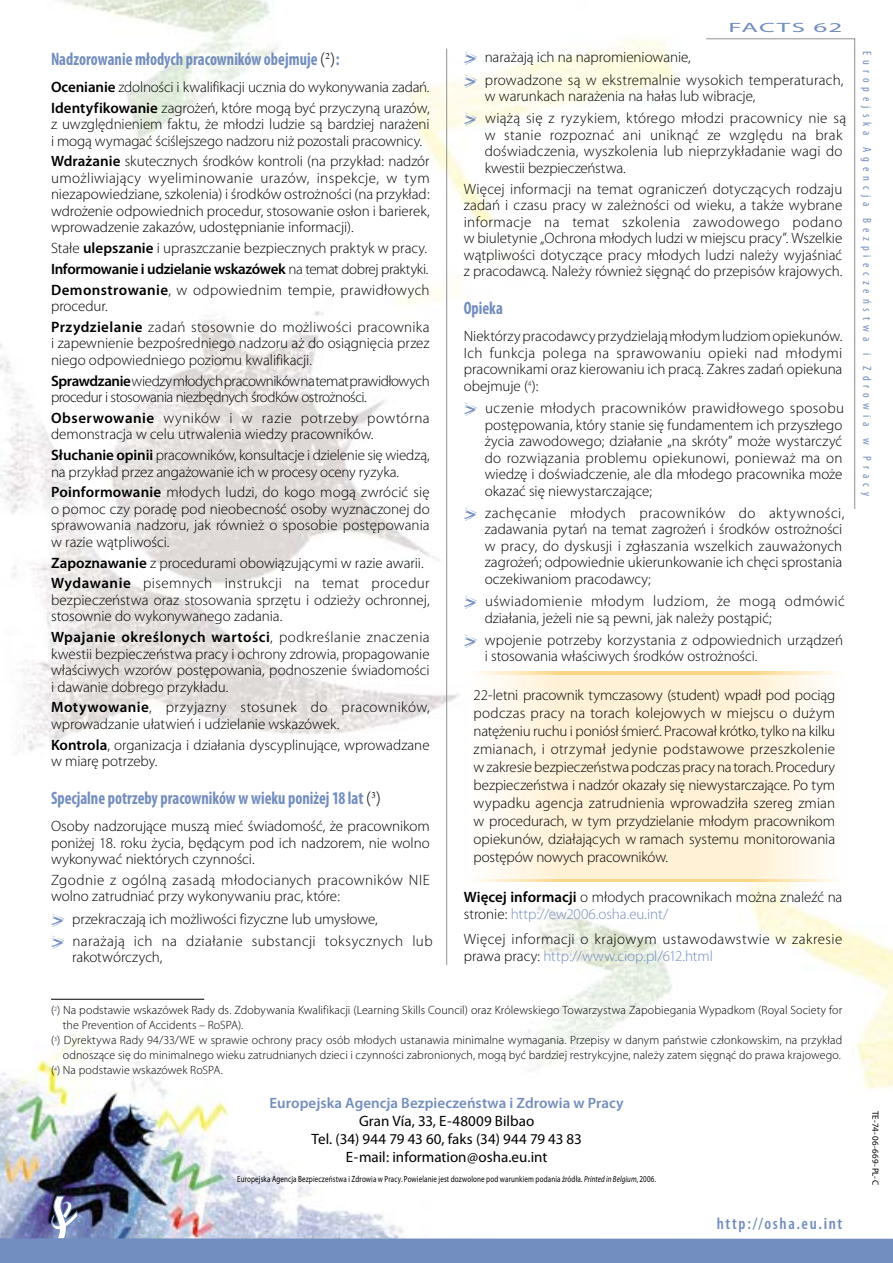
<style>
.page{position:relative;width:893px;height:1263px;background:#fff}
.page>*{position:absolute;margin:0;border:0;box-sizing:border-box;transform-origin:0 0}
.t1{font:700 condensed 18px "Myriad Pro";color:#728dbf;scale:.9 1}
.t2{font:600 condensed 16.5px "Myriad Pro";letter-spacing:.1em;color:#728dbf}
.t3{font:300 15px/16.5px "Myriad Pro";color:#000}
.t4{font:300 15px/16.5px "Myriad Pro";letter-spacing:.025em;color:#000}
.t5{font:300 15px/16.5px "Myriad Pro";letter-spacing:-.035em;color:#000}
.t6{font:15px/18px "Myriad Pro";color:#000;text-align:center}
.t7{font:300 15px/16.5px "Myriad Pro";letter-spacing:.02em;color:#000}
.t8{font:600 15px "Myriad Pro";color:#728dbf}
.t9{font:13.5px "Myriad Pro";letter-spacing:.035em;color:#728dbf;scale:2 1}
.t10{font:300 12px "Myriad Pro";letter-spacing:.01em;color:#000}
.t11{font:condensed 12px "Myriad Pro";letter-spacing:.41em;color:#728dbf}
.t12{font:9px "Myriad Pro";letter-spacing:.02em;color:#000;scale:.78 1}
.t13{font:9px "Myriad Pro";letter-spacing:.02em;color:#000}
.s1{font-weight:300;font-stretch:normal;color:#000}
.s2{font-weight:600}
.s3{color:#728dbf}
.s4{font-style:italic}
</style>
<div class="page">
<img style="left:0;top:0;width:892px;height:1196px">
<svg style="left:0;top:1196px;width:892px;height:67px"></svg>
<svg style="left:705px;top:38px;width:150px;height:472px"></svg>
<hr style="left:446px;top:49px;width:1px;height:916px;background:#909090">
<hr style="left:51px;top:999px;width:153px;height:1px;background:#000">
<svg style="left:465px;top:674px;width:378px;height:205px"></svg>
<svg style="left:465px;top:672px;width:378px;height:2px"></svg>
<svg style="left:465px;top:879px;width:378px;height:3px"></svg>
<p class="t1" style="left:51px;top:52px;width:322px">Nadzorowanie młodych pracowników obejmuje <span class="s1">(</span><sup>2</sup><span class="s1">)</span>:</p>
<p class="t3" style="left:51px;top:78px;width:380px;line-height:20.7px"><span class="s2">Ocenianie</span> zdolności i kwalifikacji ucznia do wykonywania zadań.<br><span class="s2">Identyfikowanie</span> zagrożeń, które mogą być przyczyną urazów,</p>
<p class="t3" style="left:51px;top:117px;width:380px">z uwzględnieniem faktu, że młodzi ludzie są bardziej narażeni i mogą wymagać ściślejszego nadzoru niż pozostali pracownicy.</p>
<p class="t3" style="left:51px;top:154px;width:380px;text-align:justify"><span class="s2">Wdrażanie</span> skutecznych środków kontroli (na przykład: nadzór umożliwiający wyeliminowanie urazów, inspekcje, w tym niezapowiedziane, szkolenia) i środków ostrożności (na przykład: wdrożenie odpowiednich procedur, stosowanie osłon i barierek, wprowadzenie zakazów, udostępnianie informacji).</p>
<p class="t3" style="left:51px;top:239px;width:380px;line-height:20.7px">Stałe <span class="s2">ulepszanie</span> i upraszczanie bezpiecznych praktyk w pracy.<br><span class="s2">Informowanie i udzielanie wskazówek</span> na temat dobrej praktyki.<br><span class="s2">Demonstrowanie</span>, w odpowiednim tempie, prawidłowych</p>
<p class="t3" style="left:51px;top:297px;width:380px;line-height:20.7px">procedur.<br><span class="s2">Przydzielanie</span> zadań stosownie do możliwości pracownika</p>
<p class="t3" style="left:51px;top:336px;width:380px">i zapewnienie bezpośredniego nadzoru aż do osiągnięcia przez niego odpowiedniego poziomu kwalifikacji.</p>
<p class="t5" style="left:51px;top:374px;width:380px"><span class="s2">Sprawdzanie</span> wiedzy młodych pracowników na temat prawidłowych procedur i stosowania niezbędnych środków ostrożności.</p>
<p class="t3" style="left:51px;top:411px;width:380px"><span class="s2">Obserwowanie</span> wyników i w razie potrzeby powtórna demonstracja w celu utrwalenia wiedzy pracowników.</p>
<p class="t3" style="left:51px;top:448px;width:380px"><span class="s2">Słuchanie opinii</span> pracowników, konsultacje i dzielenie się wiedzą, na przykład przez angażowanie ich w procesy oceny ryzyka.</p>
<p class="t3" style="left:51px;top:485px;width:380px;text-align:justify"><span class="s2">Poinformowanie</span> młodych ludzi, do kogo mogą zwrócić się o pomoc czy poradę pod nieobecność osoby wyznaczonej do sprawowania nadzoru, jak również o sposobie postępowania w razie wątpliwości.</p>
<p class="t3" style="left:51px;top:554px;width:380px;line-height:20.7px"><span class="s2">Zapoznawanie</span> z procedurami obowiązującymi w razie awarii.<br><span class="s2">Wydawanie</span> pisemnych instrukcji na temat procedur</p>
<p class="t3" style="left:51px;top:593px;width:380px">bezpieczeństwa oraz stosowania sprzętu i odzieży ochronnej, stosownie do wykonywanego zadania.</p>
<p class="t3" style="left:51px;top:630px;width:380px;text-align:justify"><span class="s2">Wpajanie określonych wartości</span>, podkreślanie znaczenia kwestii bezpieczeństwa pracy i ochrony zdrowia, propagowanie właściwych wzorów postępowania, podnoszenie świadomości i dawanie dobrego przykładu.</p>
<p class="t3" style="left:51px;top:700px;width:380px"><span class="s2">Motywowanie</span>, przyjazny stosunek do pracowników, wprowadzanie ułatwień i udzielanie wskazówek.</p>
<p class="t3" style="left:51px;top:738px;width:380px"><span class="s2">Kontrola</span>, organizacja i działania dyscyplinujące, wprowadzane w miarę potrzeby.</p>
<p class="t1" style="left:51px;top:791px;width:368px">Specjalne potrzeby pracowników w wieku poniżej 18 lat <span class="s1">(</span><sup>3</sup><span class="s1">)</span></p>
<p class="t3" style="left:51px;top:819px;width:380px;text-align:justify">Osoby nadzorujące muszą mieć świadomość, że pracownikom poniżej 18. roku życia, będącym pod ich nadzorem, nie wolno wykonywać niektórych czynności.</p>
<p class="t4" style="left:51px;top:873px;width:380px">Zgodnie z ogólną zasadą młodocianych pracowników NIE wolno zatrudniać przy wykonywaniu prac, które:</p>
<p class="t4" style="left:51px;top:909px;width:383px;line-height:22.2px"><sub>&gt;</sub> przekraczają ich możliwości fizyczne lub umysłowe,<br><sub>&gt;</sub> narażają ich na działanie substancji toksycznych lub</p>
<p class="t3" style="left:72px;top:951px;width:92px">rakotwórczych,</p>
<p class="t9" style="left:728px;top:22px;width:58px">FACTS 62</p>
<p class="t3" style="left:463px;top:48px;width:381px;line-height:22.2px"><sub>&gt;</sub> narażają ich na napromieniowanie,<br><sub>&gt;</sub> prowadzone są w ekstremalnie wysokich temperaturach,</p>
<p class="t3" style="left:463px;top:86px;width:384px;line-height:22.2px;text-indent:21px">w warunkach narażenia na hałas lub wibracje,<br><sub>&gt;</sub> wiążą się z ryzykiem, którego młodzi pracownicy nie są</p>
<p class="t3" style="left:484px;top:128px;width:359px;text-align:justify">w stanie rozpoznać ani uniknąć ze względu na brak doświadczenia, wyszkolenia lub nieprzykładanie wagi do kwestii bezpieczeństwa.</p>
<p class="t3" style="left:463px;top:182px;width:380px;text-align:justify">Więcej informacji na temat ograniczeń dotyczących rodzaju zadań i czasu pracy w zależności od wieku, a także wybrane informacje na temat szkolenia zawodowego podano w biuletynie „Ochrona młodych ludzi w miejscu pracy”. Wszelkie wątpliwości dotyczące pracy młodych ludzi należy wyjaśniać z pracodawcą. Należy również sięgnąć do przepisów krajowych.</p>
<p class="t1" style="left:463px;top:301px;width:45px">Opieka</p>
<p class="t3" style="left:463px;top:329px;width:380px;text-align:justify">Niektórzy pracodawcy przydzielają młodym ludziom opiekunów.<br>Ich funkcja polega na sprawowaniu opieki nad młodymi pracownikami oraz kierowaniu ich pracą. Zakres zadań opiekuna obejmuje (<sup>4</sup>):</p>
<p class="t3" style="left:484px;top:401px;width:361px;text-align:justify;text-indent:-21px"><sub>&gt;</sub> uczenie młodych pracowników prawidłowego sposobu postępowania, który stanie się fundamentem ich przyszłego życia zawodowego; działanie „na skróty” może wystarczyć do rozwiązania problemu opiekunowi, ponieważ ma on wiedzę i doświadczenie, ale dla młodego pracownika może okazać się niewystarczające;</p>
<p class="t3" style="left:484px;top:506px;width:361px;text-indent:-21px"><sub>&gt;</sub> zachęcanie młodych pracowników do aktywności, zadawania pytań na temat zagrożeń i środków ostrożności w pracy, do dyskusji i zgłaszania wszelkich zauważonych zagrożeń; odpowiednie ukierunkowanie ich chęci sprostania oczekiwaniom pracodawcy;</p>
<p class="t7" style="left:484px;top:594px;width:361px;text-indent:-21px"><sub>&gt;</sub> uświadomienie młodym ludziom, że mogą odmówić działania, jeżeli nie są pewni, jak należy postąpić;</p>
<p class="t3" style="left:484px;top:633px;width:360px;text-indent:-21px"><sub>&gt;</sub> wpojenie potrzeby korzystania z odpowiednich urządzeń i stosowania właściwych środków ostrożności.</p>
<p class="t3" style="left:473px;top:688px;width:363px;line-height:18px;text-align:justify">22-letni pracownik tymczasowy (student) wpadł pod pociąg podczas pracy na torach kolejowych w miejscu o dużym natężeniu ruchu i poniósł śmierć. Pracował krótko, tylko na kilku zmianach, i otrzymał jedynie podstawowe przeszkolenie w zakresie bezpieczeństwa podczas pracy na torach. Procedury bezpieczeństwa i nadzór okazały się niewystarczające. Po tym wypadku agencja zatrudnienia wprowadziła szereg zmian w procedurach, w tym przydzielanie młodym pracownikom opiekunów, działających w ramach systemu monitorowania postępów nowych pracowników.</p>
<p class="t3" style="left:463px;top:891px;width:380px"><span class="s2">Więcej informacji</span> o młodych pracownikach można znaleźć na stronie: <span class="s3">http://ew2006.osha.eu.int/</span></p>
<p class="t4" style="left:463px;top:933px;width:380px">Więcej informacji o krajowym ustawodawstwie w zakresie prawa pracy: <span class="s3">http://www.ciop.pl/612.html</span></p>
<p class="t11" style="left:871px;top:51px;width:446px;rotate:90deg">Europejska Agencja Bezpieczeństwa i Zdrowia w Pracy</p>
<p class="t10" style="left:51px;top:1006px;width:792px">(<sup>2</sup>) Na podstawie wskazówek Rady ds. Zdobywania Kwalifikacji (Learning Skills Council) oraz Królewskiego Towarzystwa Zapobiegania Wypadkom (Royal Society for</p>
<p class="t10" style="left:63px;top:1021px;width:182px">the Prevention of Accidents – RoSPA).</p>
<p class="t10" style="left:51px;top:1036px;width:792px">(<sup>3</sup>) Dyrektywa Rady 94/33/WE w sprawie ochrony pracy osób młodych ustanawia minimalne wymagania. Przepisy w danym państwie członkowskim, na przykład</p>
<p class="t10" style="left:63px;top:1051px;width:779px">odnoszące się do minimalnego wieku zatrudnianych dzieci i czynności zabronionych, mogą być bardziej restrykcyjne, należy zatem sięgnąć do prawa krajowego.</p>
<p class="t10" style="left:51px;top:1066px;width:173px">(<sup>4</sup>) Na podstawie wskazówek RoSPA.</p>
<p class="t8" style="left:269px;top:1098px;width:356px">Europejska Agencja Bezpieczeństwa i Zdrowia w Pracy</p>
<p class="t6" style="left:311px;top:1114px;width:272px">Gran Vía, 33, E-48009 Bilbao<br>Tel. (34) 944 79 43 60, faks (34) 944 79 43 83<br>E-mail: information@osha.eu.int</p>
<p class="t12" style="left:237px;top:1175px;width:538px">Europejska Agencja Bezpieczeństwa i Zdrowia w Pracy. Powielanie jest dozwolone pod warunkiem podania źródła. <span class="s4">Printed in Belgium</span>, 2006.</p>
<p class="t2" style="left:716px;top:1217px;width:127px">http://osha.eu.int</p>
<p class="t13" style="left:878px;top:1111px;width:76px;rotate:90deg">TE-74-06-669-PL-C</p>
</div>
